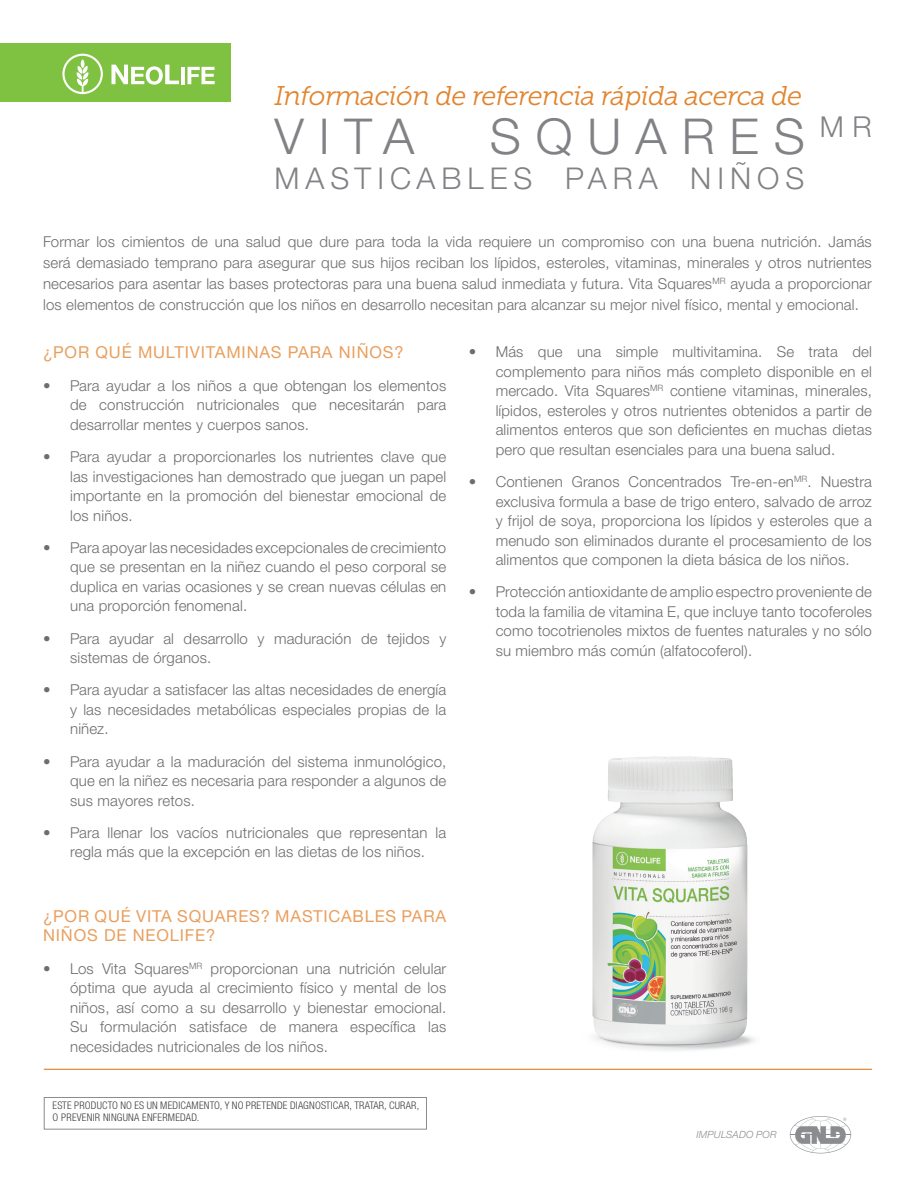
<style>
.page{position:relative;width:915px;height:1191px;background:#fff}
.page>*{position:absolute;margin:0;border:0;box-sizing:border-box;transform-origin:0 0}
.t1{font:300 49.5px "Helvetica Neue LTW1 G";letter-spacing:.3em;color:#808285}
.t2{font:300 30px "Helvetica Neue LTW1 G";letter-spacing:.2em;color:#808285}
.t3{font:300 28.8px "Helvetica Neue LTW1 G";color:#808285}
.t4{font:italic 27px "Museo Slab 300";letter-spacing:-.025em;color:#e2842d}
.t5{font:16.5px/19.5px "Helvetica Neue LTW1 G";letter-spacing:.05em;color:#e99f5e}
.t6{font:300 15px/19.5px "Helvetica Neue LTW1 G";letter-spacing:.01em;color:#6c6d70}
.t7{font:300 condensed 10.5px/12px "Helvetica Neue LTW1 G";letter-spacing:.02em;color:#3e3e3f}
.t8{font:italic 300 9.9px "Helvetica Neue LTW1 G";letter-spacing:.015em;color:#8a8c8f}
</style>
<div class="page">
<div style="left:0;top:44px;width:230px;height:58px;background:#7fc241"></div>
<svg style="left:62px;top:54px;width:41px;height:40px"></svg>
<svg style="left:111px;top:65px;width:68px;height:20px"></svg>
<hr style="left:181px;top:67px;width:3px;height:17px;background:#fff">
<svg style="left:187px;top:67px;width:28px;height:17px"></svg>
<svg style="left:789px;top:1116px;width:61px;height:37px"></svg>
<div style="left:44px;top:1097px;width:382px;height:32px;background:#fff;border:1px solid #8a8c8f"></div>
<hr style="left:44px;top:1068px;width:827px;height:1px;background:#e07e26">
<img style="left:592px;top:756px;width:163px;height:295px">
<p class="t4" style="left:274px;top:81px;width:529px">Información de referencia rápida acerca de</p>
<p class="t1" style="left:274px;top:106px;width:141px">VITA</p>
<p class="t1" style="left:489px;top:106px;width:317px">SQUARES</p>
<p class="t2" style="left:274px;top:160px;width:259px">MASTICABLES</p>
<p class="t2" style="left:564px;top:160px;width:94px">PARA</p>
<p class="t2" style="left:690px;top:160px;width:116px">NIÑOS</p>
<p class="t3" style="left:819px;top:109px;width:53px">M R</p>
<p class="t6" style="left:760px;top:232px;width:62px">nutrición.</p>
<p class="t6" style="left:828px;top:232px;width:45px">Jamás</p>
<p class="t6" style="left:43px;top:231px;width:830px;line-height:21px">Formar<br>será demasiado temprano para asegurar que sus hijos reciban los lípidos, esteroles, vitaminas, minerales y otros nutrientes necesarios para asentar las bases protectoras para una buena salud inmediata y futura. Vita Squares<sup>MR</sup> ayuda a proporcionar los elementos de construcción que los niños en desarrollo necesitan para alcanzar su mejor nivel físico, mental y emocional.</p>
<p class="t6" style="left:96px;top:232px;width:20px">los</p>
<p class="t6" style="left:122px;top:232px;width:64px">cimientos</p>
<p class="t6" style="left:191px;top:232px;width:18px">de</p>
<p class="t6" style="left:246px;top:232px;width:37px">salud</p>
<p class="t6" style="left:319px;top:232px;width:31px">dure</p>
<p class="t6" style="left:391px;top:232px;width:31px">toda</p>
<p class="t6" style="left:427px;top:232px;width:12px">la</p>
<p class="t6" style="left:445px;top:232px;width:28px">vida</p>
<p class="t6" style="left:478px;top:232px;width:54px">requiere</p>
<p class="t6" style="left:561px;top:232px;width:84px">compromiso</p>
<p class="t6" style="left:713px;top:232px;width:42px">buena</p>
<p class="t6" style="left:215px;top:232px;width:26px">una</p>
<p class="t6" style="left:288px;top:232px;width:26px">que</p>
<p class="t6" style="left:355px;top:232px;width:30px">para</p>
<p class="t6" style="left:538px;top:232px;width:18px">un</p>
<p class="t6" style="left:650px;top:232px;width:26px">con</p>
<p class="t6" style="left:682px;top:232px;width:26px">una</p>
<p class="t5" style="left:43px;top:343px;width:362px">¿POR QUÉ MULTIVITAMINAS PARA NIÑOS?</p>
<p class="t6" style="left:70px;top:375px;width:377px">Para ayudar a los niños a que obtengan los elementos</p>
<p class="t6" style="left:43px;top:375px;width:9px">•</p>
<p class="t6" style="left:43px;top:447px;width:9px">•</p>
<p class="t6" style="left:43px;top:537px;width:9px">•</p>
<p class="t6" style="left:43px;top:628px;width:9px">•</p>
<p class="t6" style="left:43px;top:680px;width:9px">•</p>
<p class="t6" style="left:43px;top:751px;width:9px">•</p>
<p class="t6" style="left:43px;top:822px;width:9px">•</p>
<p class="t6" style="left:99px;top:395px;width:87px">construcción</p>
<p class="t6" style="left:70px;top:395px;width:240px">de<br>desarrollar mentes y cuerpos sanos.</p>
<p class="t6" style="left:197px;top:395px;width:84px">nutricionales</p>
<p class="t6" style="left:292px;top:395px;width:26px">que</p>
<p class="t6" style="left:329px;top:395px;width:77px">necesitarán</p>
<p class="t6" style="left:417px;top:395px;width:30px">para</p>
<p class="t6" style="left:70px;top:447px;width:31px">Para</p>
<p class="t6" style="left:107px;top:447px;width:46px">ayudar</p>
<p class="t6" style="left:158px;top:447px;width:9px">a</p>
<p class="t6" style="left:173px;top:447px;width:104px">proporcionarles</p>
<p class="t6" style="left:283px;top:447px;width:20px">los</p>
<p class="t6" style="left:309px;top:447px;width:66px">nutrientes</p>
<p class="t6" style="left:380px;top:447px;width:35px">clave</p>
<p class="t6" style="left:421px;top:447px;width:26px">que</p>
<p class="t6" style="left:70px;top:466px;width:377px;text-align:justify">las investigaciones han demostrado que juegan un papel importante en la promoción del bienestar emocional de los niños.</p>
<p class="t6" style="left:70px;top:537px;width:377px">Para apoyar las necesidades excepcionales de crecimiento</p>
<p class="t6" style="left:70px;top:557px;width:377px;text-align:justify">que se presentan en la niñez cuando el peso corporal se duplica en varias ocasiones y se crean nuevas células en una proporción fenomenal.</p>
<p class="t6" style="left:439px;top:628px;width:8px">y</p>
<p class="t6" style="left:274px;top:628px;width:79px">maduración</p>
<p class="t6" style="left:70px;top:628px;width:31px">Para</p>
<p class="t6" style="left:109px;top:628px;width:46px">ayudar</p>
<p class="t6" style="left:163px;top:628px;width:12px">al</p>
<p class="t6" style="left:183px;top:628px;width:66px">desarrollo</p>
<p class="t6" style="left:361px;top:628px;width:18px">de</p>
<p class="t6" style="left:387px;top:628px;width:44px">tejidos</p>
<p class="t6" style="left:257px;top:628px;width:8px">y</p>
<p class="t6" style="left:70px;top:648px;width:143px">sistemas de órganos.</p>
<p class="t6" style="left:70px;top:680px;width:377px">Para ayudar a satisfacer las altas necesidades de energía</p>
<p class="t6" style="left:70px;top:699px;width:377px">y las necesidades metabólicas especiales propias de la niñez.</p>
<p class="t6" style="left:70px;top:751px;width:377px">Para ayudar a la maduración del sistema inmunológico,</p>
<p class="t6" style="left:70px;top:771px;width:377px">que en la niñez es necesaria para responder a algunos de sus mayores retos.</p>
<p class="t6" style="left:435px;top:822px;width:12px">la</p>
<p class="t6" style="left:177px;top:822px;width:43px">vacíos</p>
<p class="t6" style="left:70px;top:822px;width:31px">Para</p>
<p class="t6" style="left:107px;top:822px;width:36px">llenar</p>
<p class="t6" style="left:150px;top:822px;width:20px">los</p>
<p class="t6" style="left:226px;top:822px;width:84px">nutricionales</p>
<p class="t6" style="left:349px;top:822px;width:80px">representan</p>
<p class="t6" style="left:316px;top:822px;width:26px">que</p>
<p class="t6" style="left:70px;top:842px;width:356px">regla más que la excepción en las dietas de los niños.</p>
<p class="t5" style="left:43px;top:906px;width:404px">¿POR QUÉ VITA SQUARES? MASTICABLES PARA<br>NIÑOS DE NEOLIFE?</p>
<p class="t6" style="left:403px;top:958px;width:44px">celular</p>
<p class="t6" style="left:134px;top:958px;width:69px">Squares<sup>MR</sup></p>
<p class="t6" style="left:339px;top:958px;width:58px">nutrición</p>
<p class="t6" style="left:70px;top:958px;width:25px">Los</p>
<p class="t6" style="left:102px;top:958px;width:26px">Vita</p>
<p class="t6" style="left:210px;top:958px;width:89px">proporcionan</p>
<p class="t6" style="left:43px;top:958px;width:9px">•</p>
<p class="t6" style="left:306px;top:958px;width:26px">una</p>
<p class="t6" style="left:70px;top:978px;width:377px;text-align:right">óptima que ayuda al crecimiento físico y mental de los emocional.</p>
<p class="t6" style="left:116px;top:997px;width:20px">así</p>
<p class="t6" style="left:70px;top:997px;width:41px">niños,</p>
<p class="t6" style="left:222px;top:997px;width:66px">desarrollo</p>
<p class="t6" style="left:307px;top:997px;width:62px">bienestar</p>
<p class="t6" style="left:141px;top:997px;width:39px">como</p>
<p class="t6" style="left:185px;top:997px;width:9px">a</p>
<p class="t6" style="left:200px;top:997px;width:17px">su</p>
<p class="t6" style="left:293px;top:997px;width:8px">y</p>
<p class="t6" style="left:100px;top:1017px;width:78px">formulación</p>
<p class="t6" style="left:70px;top:1017px;width:259px">Su<br>necesidades nutricionales de los niños.</p>
<p class="t6" style="left:189px;top:1017px;width:59px">satisface</p>
<p class="t6" style="left:259px;top:1017px;width:18px">de</p>
<p class="t6" style="left:289px;top:1017px;width:51px">manera</p>
<p class="t6" style="left:350px;top:1017px;width:67px">específica</p>
<p class="t6" style="left:428px;top:1017px;width:20px">las</p>
<p class="t7" style="left:52px;top:1099px;width:368px">ESTE PRODUCTO NO ES UN MEDICAMENTO Y, NO PRETENDE DIAGNOSTICAR, TRATAR, CURAR,<br>O PREVENIR NINGUNA ENFERMEDAD.</p>
<p class="t6" style="left:468px;top:342px;width:9px">•</p>
<p class="t6" style="left:468px;top:472px;width:9px">•</p>
<p class="t6" style="left:468px;top:582px;width:9px">•</p>
<p class="t6" style="left:495px;top:342px;width:29px">Más</p>
<p class="t6" style="left:537px;top:342px;width:26px">que</p>
<p class="t6" style="left:577px;top:342px;width:26px">una</p>
<p class="t6" style="left:615px;top:342px;width:44px">simple</p>
<p class="t6" style="left:672px;top:342px;width:91px">multivitamina.</p>
<p class="t6" style="left:776px;top:342px;width:19px">Se</p>
<p class="t6" style="left:808px;top:342px;width:31px">trata</p>
<p class="t6" style="left:852px;top:342px;width:21px">del</p>
<p class="t6" style="left:495px;top:362px;width:377px;text-align:justify">complemento para niños más completo disponible en el mercado. Vita Squares<sup>MR</sup> contiene vitaminas, minerales, lípidos, esteroles y otros nutrientes obtenidos a partir de alimentos enteros que son deficientes en muchas dietas pero que resultan esenciales para una buena salud.</p>
<p class="t6" style="left:820px;top:472px;width:53px">Nuestra</p>
<p class="t6" style="left:730px;top:472px;width:82px">Tre-en-en<sup>MR</sup>.</p>
<p class="t6" style="left:495px;top:472px;width:69px">Contienen</p>
<p class="t6" style="left:571px;top:472px;width:49px">Granos</p>
<p class="t6" style="left:628px;top:472px;width:94px">Concentrados</p>
<p class="t6" style="left:495px;top:491px;width:377px;text-align:justify">exclusiva formula a base de trigo entero, salvado de arroz y frijol de soya, proporciona los lípidos y esteroles que a menudo son eliminados durante el procesamiento de los alimentos que componen la dieta básica de los niños.</p>
<p class="t6" style="left:495px;top:582px;width:377px">Protección antioxidante de amplio espectro proveniente de</p>
<p class="t6" style="left:495px;top:602px;width:377px;text-align:justify">toda la familia de vitamina E, que incluye tanto tocoferoles como tocotrienoles mixtos de fuentes naturales y no sólo su miembro más común (alfatocoferol .(</p>
<p class="t8" style="left:696px;top:1128px;width:81px">IMPULSADO POR</p>
</div>
